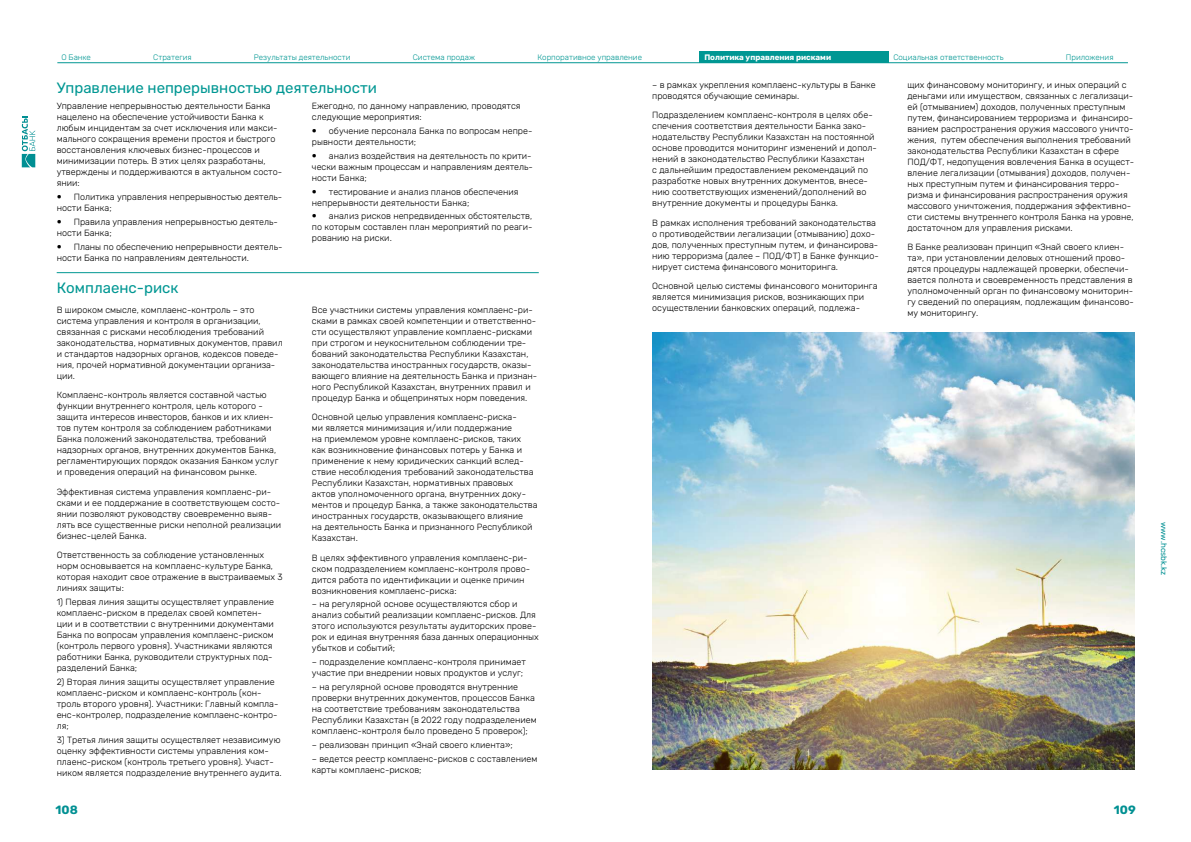
<style>
.page{position:relative;width:1191px;height:842px;background:#fff}
.page>*{position:absolute;margin:0;border:0;box-sizing:border-box;transform-origin:0 0}
.t1{font:15px "Rubik";color:#009793}
.t2{font:700 12px "Rubik";color:#009093}
.t3{font:700 12px "Rubik";color:#009092}
.t4{font:300 9px/11px "Rubik";color:#000}
.t5{font:8px "Rubik";color:#009093}
.t6{font:300 7.9px "Rubik";color:#009793}
.t7{font:700 7.9px "Rubik";color:#fff}
</style>
<div class="page">
<svg style="left:22px;top:116px;width:13px;height:51px"></svg>
<div style="left:699px;top:51px;width:189px;height:12px;background:#009793"></div>
<hr style="left:57px;top:62px;width:1071px;height:1px;background:#029793">
<hr style="left:57px;top:272px;width:482px;height:1px;background:#009793">
<img style="left:652px;top:332px;width:482px;height:437px">
<p class="t6" style="left:61px;top:53px;width:31px">О Банке</p>
<p class="t6" style="left:153px;top:53px;width:40px">Стратегия</p>
<p class="t6" style="left:254px;top:53px;width:98px">Результаты деятельности</p>
<p class="t6" style="left:413px;top:53px;width:64px">Система продаж</p>
<p class="t6" style="left:537px;top:53px;width:106px">Корпоративное управление</p>
<p class="t7" style="left:704px;top:53px;width:128px">Политика управления рисками</p>
<p class="t6" style="left:893px;top:53px;width:112px">Социальная ответственность</p>
<p class="t6" style="left:1065px;top:53px;width:49px">Приложения</p>
<h1 class="t1" style="left:57px;top:80px;width:322px">Управление непрерывностью деятельности</h1>
<p class="t4" style="left:57px;top:101px;width:227px">Управление непрерывностью деятельности Банка нацелено на обеспечение устойчивости Банка к любым инцидентам за счет исключения или макси&shy;мального сокращения времени простоя и быстрого восстановления ключевых бизнес-процессов и минимизации потерь. В этих целях разработаны, утверждены и поддерживаются в актуальном состо&shy;янии:</p>
<p class="t4" style="left:57px;top:191px;width:227px;text-indent:17px">Политика управления непрерывностью деятель&shy;ности Банка;</p>
<p class="t4" style="left:57px;top:216px;width:223px;text-indent:17px">Правила управления непрерывностью деятель&shy;ности Банка;</p>
<p class="t4" style="left:57px;top:241px;width:227px;text-indent:17px">Планы по обеспечению непрерывности деятель&shy;ности Банка по направлениям деятельности.</p>
<h1 class="t1" style="left:57px;top:280px;width:123px">Комплаенс-риск</h1>
<p class="t4" style="left:57px;top:304px;width:227px">В широком смысле, комплаенс-контроль – это система управления и контроля в организации, связанная с рисками несоблюдения требований законодательства, нормативных документов, правил и стандартов надзорных органов, кодексов поведе&shy;ния, прочей нормативной документации организа&shy;ции.</p>
<p class="t4" style="left:57px;top:390px;width:223px">Комплаенс-контроль является составной частью функции внутреннего контроля, цель которого - защита интересов инвесторов, банков и их клиен&shy;тов путем контроля за соблюдением работниками Банка положений законодательства, требований надзорных органов, внутренних документов Банка, регламентирующих порядок оказания Банком услуг и проведения операций на финансовом рынке.</p>
<p class="t4" style="left:57px;top:486px;width:226px">Эффективная система управления комплаенс-ри&shy;сками и ее поддержание в соответствующем состо&shy;янии позволяют руководству своевременно выяв&shy;лять все существенные риски неполной реализации бизнес-целей Банка.</p>
<p class="t4" style="left:57px;top:550px;width:227px">Ответственность за соблюдение установленных норм основывается на комплаенс-культуре Банка, которая находит свое отражение в выстраиваемых 3 линиях защиты:</p>
<p class="t4" style="left:57px;top:597px;width:219px">1) Первая линия защиты осуществляет управление комплаенс-риском в пределах своей компетен&shy;ции и в соответствии с внутренними документами Банка по вопросам управления комплаенс-риском (контроль первого уровня). Участниками являются работники Банка, руководители структурных под&shy;разделений Банка;</p>
<p class="t4" style="left:57px;top:676px;width:223px">2) Вторая линия защиты осуществляет управление комплаенс-риском и комплаенс-контроль (кон&shy;троль второго уровня). Участники: Главный компла&shy;енс-контролер, подразделение комплаенс-контро&shy;ля;</p>
<p class="t4" style="left:57px;top:734px;width:226px">3) Третья линия защиты осуществляет независимую оценку эффективности системы управления ком&shy;плаенс-риском (контроль третьего уровня). Участ&shy;ником является подразделение внутреннего аудита.</p>
<p class="t4" style="left:312px;top:101px;width:210px">Ежегодно, по данному направлению, проводятся следующие мероприятия:</p>
<p class="t4" style="left:312px;top:125px;width:222px;text-indent:17px">обучение персонала Банка по вопросам непре&shy;рывности деятельности;</p>
<p class="t4" style="left:312px;top:150px;width:222px;text-indent:17px">анализ воздействия на деятельность по крити&shy;чески важным процессам и направлениям деятель&shy;ности Банка;</p>
<p class="t4" style="left:312px;top:186px;width:208px;text-indent:17px">тестирование и анализ планов обеспечения непрерывности деятельности Банка;</p>
<p class="t4" style="left:312px;top:211px;width:222px;text-align:justify;text-indent:17px">анализ рисков непредвиденных обстоятельств, по которым составлен план мероприятий по реаги&shy;рованию на риски.</p>
<p class="t4" style="left:312px;top:304px;width:227px">Все участники системы управления комплаенс-ри&shy;сками в рамках своей компетенции и ответственно&shy;сти осуществляют управление комплаенс-рисками при строгом и неукоснительном соблюдении тре&shy;бований законодательства Республики Казахстан, законодательства иностранных государств, оказы&shy;вающего влияние на деятельность Банка и признан&shy;ного Республикой Казахстан, внутренних правил и процедур Банка и общепринятых норм поведения.</p>
<p class="t4" style="left:312px;top:412px;width:227px">Основной целью управления комплаенс-риска-<br>ми является минимизация и/или поддержание<br>на приемлемом уровне комплаенс-рисков, таких<br>как возникновение финансовых потерь у Банка и применение к нему юридических санкций вслед&shy;ствие несоблюдения требований законодательства Республики Казахстан, нормативных правовых актов уполномоченного органа, внутренних доку&shy;ментов и процедур Банка, а также законодательства иностранных государств, оказывающего влияние<br>на деятельность Банка и признанного Республикой Казахстан.</p>
<p class="t4" style="left:312px;top:552px;width:220px">В целях эффективного управления комплаенс-ри&shy;ском подразделением комплаенс-контроля прово&shy;дится работа по идентификации и оценке причин возникновения комплаенс-риска:</p>
<p class="t4" style="left:312px;top:599px;width:228px">– на регулярной основе осуществляются сбор и анализ событий реализации комплаенс-рисков. Для этого используются результаты аудиторских прове&shy;рок и единая внутренняя база данных операционных убытков и событий;</p>
<p class="t4" style="left:312px;top:657px;width:215px">– подразделение комплаенс-контроля принимает участие при внедрении новых продуктов и услуг;</p>
<p class="t4" style="left:312px;top:682px;width:226px">– на регулярной основе проводятся внутренние проверки внутренних документов, процессов Банка на соответствие требованиям законодательства Республики Казахстан (в 2022 году подразделением комплаенс-контроля было проведено 5 проверок);</p>
<p class="t4" style="left:312px;top:739px;width:202px">– реализован принцип «Знай своего клиента»;</p>
<p class="t4" style="left:312px;top:753px;width:227px">– ведется реестр комплаенс-рисков с составлением карты комплаенс-рисков;</p>
<p class="t4" style="left:652px;top:79px;width:225px">– в рамках укрепления комплаенс-культуры в Банке проводятся обучающие семинары.</p>
<p class="t4" style="left:652px;top:110px;width:226px">Подразделением комплаенс-контроля в целях обе&shy;спечения соответствия деятельности Банка зако&shy;нодательству Республики Казахстан на постоянной основе проводится мониторинг изменений и допол&shy;нений в законодательство Республики Казахстан<br>с дальнейшим предоставлением рекомендаций по разработке новых внутренних документов, внесе&shy;нию соответствующих изменений/дополнений во внутренние документы и процедуры Банка.</p>
<p class="t4" style="left:652px;top:217px;width:228px">В рамках исполнения требований законодательства о противодействии легализации (отмыванию) дохо&shy;дов, полученных преступным путем, и финансирова&shy;нию терроризма (далее – ПОД/ФТ) в Банке функцио&shy;нирует система финансового мониторинга.</p>
<p class="t4" style="left:652px;top:281px;width:227px">Основной целью системы финансового мониторинга является минимизация рисков, возникающих при осуществлении банковских операций, подлежа-</p>
<p class="t4" style="left:907px;top:79px;width:228px">щих финансовому мониторингу, и иных операций с деньгами или имуществом, связанных с легализаци&shy;ей (отмыванием) доходов, полученных преступным путем, финансированием терроризма и финансиро&shy;ванием распространения оружия массового уничто&shy;жения, путем обеспечения выполнения требований законодательства Республики Казахстан в сфере ПОД/ФТ, недопущения вовлечения Банка в осущест&shy;вление легализации (отмывания) доходов, получен&shy;ных преступным путем и финансирования терро&shy;ризма и финансирования распространения оружия массового уничтожения, поддержания эффективно&shy;сти системы внутреннего контроля Банка на уровне, достаточном для управления рисками.</p>
<p class="t4" style="left:907px;top:242px;width:228px">В Банке реализован принцип «Знай своего клиен&shy;та», при установлении деловых отношений прово&shy;дятся процедуры надлежащей проверки, обеспечи&shy;вается полнота и своевременность представления в уполномоченный орган по финансовому мониторин&shy;гу сведений по операциям, подлежащим финансово&shy;му мониторингу.</p>
<h2 class="t2" style="left:56px;top:803px;width:24px">108</h2>
<h2 class="t3" style="left:1113px;top:803px;width:23px">109</h2>
<p class="t5" style="left:1168px;top:522px;width:55px;rotate:90deg">www.hcsbk.kz</p>
</div>
